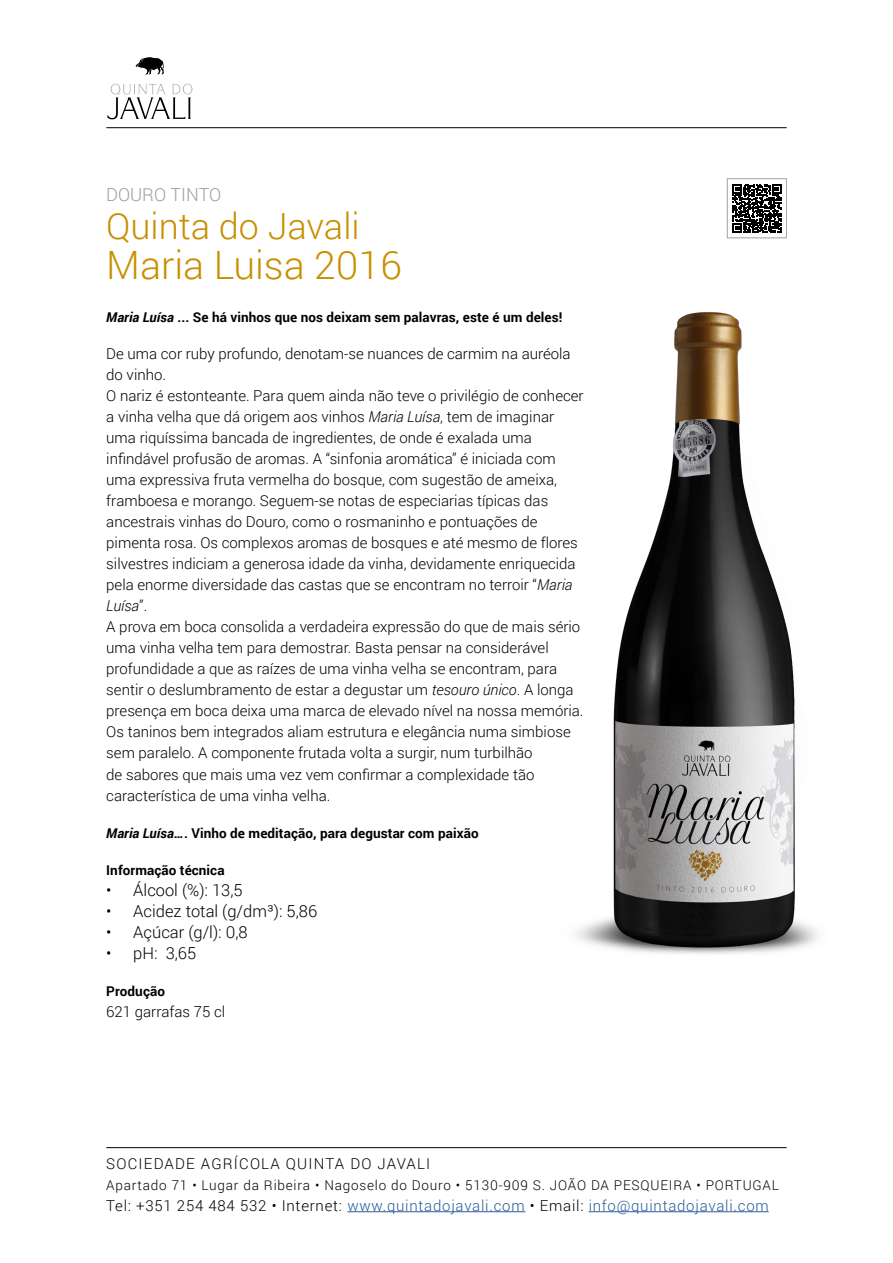
<style>
.page{position:relative;width:893px;height:1263px;background:#fff}
.page>*{position:absolute;margin:0;border:0;box-sizing:border-box;transform-origin:0 0}
.Nome_TOC{font:300 39px "Roboto";color:#c89000}
.Marca{font:300 36px "Roboto";color:#c89000}
.Categoria{font:300 18px "Roboto";color:#9d9d9c}
.t1{font:300 16.5px "Roboto";color:#000}
.texto{font:300 15px/21px "Roboto";color:#000}
.t2{font:300 15px "Roboto";letter-spacing:.05em;color:#275b9b}
.texto-2{font:300 15px "Roboto";letter-spacing:.08em;color:#000}
.t2-2{font:700 13.5px "Roboto";letter-spacing:.005em;color:#000}
.t3{font:300 13.5px "Roboto";letter-spacing:.06em;color:#000}
.s1{font-style:italic}
.s2{color:#000}
</style>
<div class="page">
<svg style="left:733px;top:184px;width:48px;height:49px"></svg>
<div style="left:727px;top:178px;width:60px;height:60px;border:1px solid #a4abb1"></div>
<img style="left:576px;top:312px;width:242px;height:642px">
<svg style="left:107px;top:84px;width:85px;height:35px"></svg>
<svg style="left:135px;top:57px;width:29px;height:18px"></svg>
<hr style="left:106px;top:127px;width:681px;height:1px;background:#000">
<hr style="left:347px;top:1211px;width:178px;height:1px;background:#275b9b">
<hr style="left:589px;top:1211px;width:180px;height:1px;background:#275b9b">
<hr style="left:106px;top:1147px;width:681px;height:1px;background:#000">
<p class="Categoria" style="left:106px;top:182px;width:116px">DOURO TINTO</p>
<p class="Marca" style="left:106px;top:201px;width:255px">Quinta do Javali</p>
<p class="Nome_TOC" style="left:106px;top:238px;width:297px">Maria Luisa 2016</p>
<p class="t2-2" style="left:106px;top:308px;width:458px"><span class="s1">Maria Luísa</span> ... Se há vinhos que nos deixam sem palavras, este é um deles!</p>
<p class="texto" style="left:106px;top:343px;width:466px">De uma cor ruby profundo, denotam-se nuances de carmim na auréola do vinho.</p>
<p class="texto" style="left:106px;top:385px;width:479px">O nariz é estonteante. Para quem ainda não teve o privilégio de conhecer a vinha velha que dá origem aos vinhos <span class="s1">Maria Luísa</span>, tem de imaginar uma riquíssima bancada de ingredientes, de onde é exalada uma infindável profusão de aromas. A “sinfonia aromática” é iniciada com uma expressiva fruta vermelha do bosque, com sugestão de ameixa, framboesa e morango. Seguem-se notas de especiarias típicas das ancestrais vinhas do Douro, como o rosmaninho e pontuações de pimenta rosa. Os complexos aromas de bosques e até mesmo de flores silvestres indiciam a generosa idade da vinha, devidamente enriquecida pela enorme diversidade das castas que se encontram no terroir “<span class="s1">Maria Luísa</span>”.</p>
<p class="texto" style="left:106px;top:616px;width:479px">A prova em boca consolida a verdadeira expressão do que de mais sério uma vinha velha tem para demostrar. Basta pensar na considerável profundidade a que as raízes de uma vinha velha se encontram, para sentir o deslumbramento de estar a degustar um <span class="s1">tesouro único</span>. A longa presença em boca deixa uma marca de elevado nível na nossa memória.<br>Os taninos bem integrados aliam estrutura e elegância numa simbiose sem paralelo. A componente frutada volta a surgir, num turbilhão<br>de sabores que mais uma vez vem confirmar a complexidade tão característica de uma vinha velha.</p>
<p class="t2-2" style="left:106px;top:823px;width:374px"><span class="s1">Maria Luísa</span>…. Vinho de meditação, para degustar com paixão</p>
<p class="t2-2" style="left:106px;top:860px;width:120px">Informação técnica</p>
<p class="t1" style="left:106px;top:879px;width:138px">• Álcool (%): 13,5</p>
<p class="t1" style="left:106px;top:900px;width:212px">• Acidez total (g/dm³): 5,86</p>
<p class="t1" style="left:106px;top:921px;width:143px">• Açúcar (g/l): 0,8</p>
<p class="t1" style="left:106px;top:942px;width:91px">• pH: 3,65</p>
<p class="t2-2" style="left:106px;top:982px;width:60px">Produção</p>
<p class="texto" style="left:106px;top:1001px;width:120px">621 garrafas 75 cl</p>
<p class="texto-2" style="left:106px;top:1153px;width:326px">SOCIEDADE AGRÍCOLA QUINTA DO JAVALI</p>
<p class="t3" style="left:106px;top:1175px;width:674px">Apartado 71 • Lugar da Ribeira • Nagoselo do Douro • 5130-909 S. JOÃO DA PESQUEIRA • PORTUGAL</p>
<p class="t2" style="left:106px;top:1195px;width:664px"><span class="s2">Tel: +351 254 484 532 • Internet:</span> www.quintadojavali.com <span class="s2">• Email:</span> info@quintadojavali.com</p>
</div>
